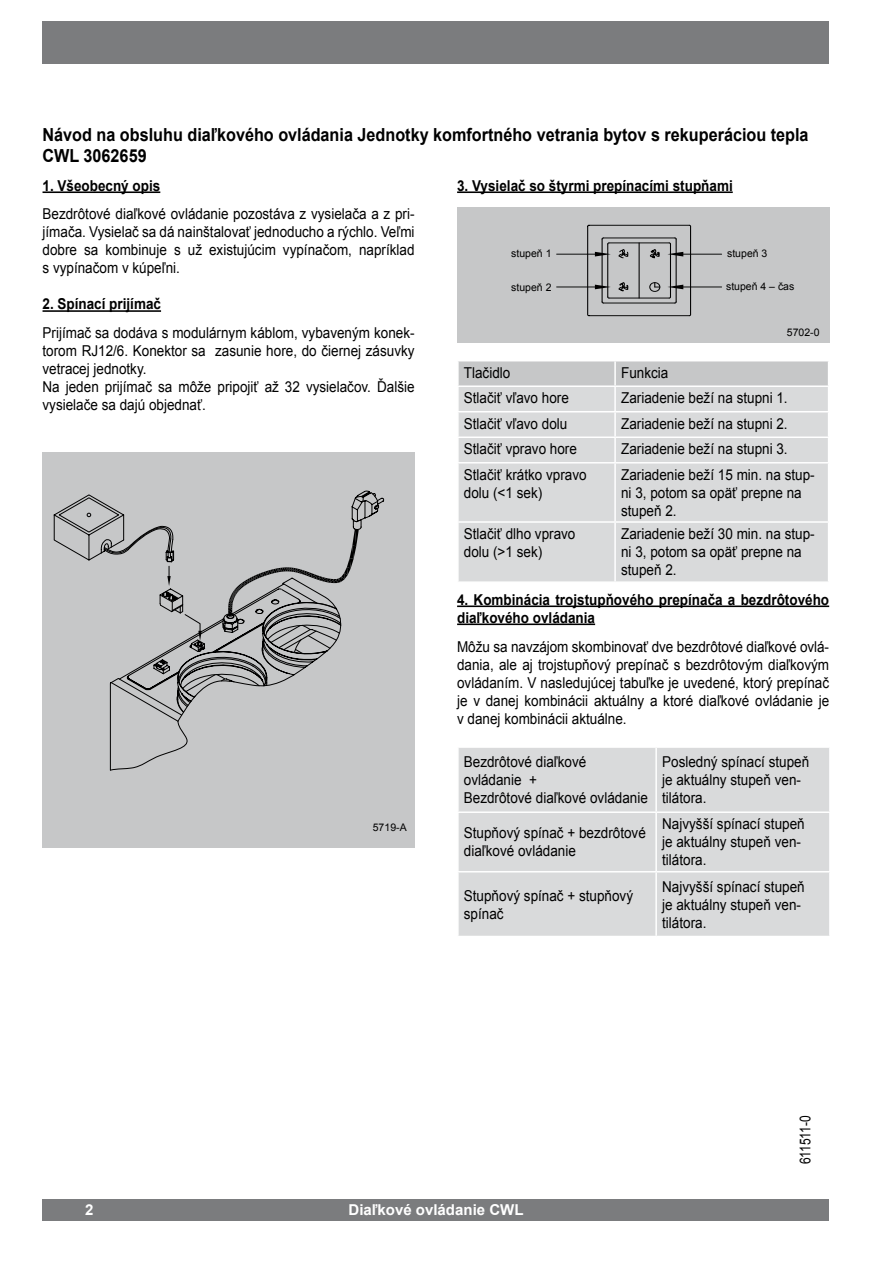
<style>
.page{position:relative;width:893px;height:1263px;background:#fff}
.page>*{position:absolute;margin:0;border:0;box-sizing:border-box;transform-origin:0 0}
.t1{font:700 18px/21.6px "Arial";color:#000;scale:.9 1}
.t2{font:15px/18px "Arial";color:#000;scale:.9 1}
.t3{font:700 15px/18px "Arial";color:#000;scale:.9 1}
.t4{font:700 15px "Arial";color:#fff}
.t5{font:15px "Arial";color:#000;scale:.8 1}
.t6{font:10.5px "Arial";color:#000}
</style>
<div class="page">
<div style="left:43px;top:1199px;width:786px;height:21px;background:#7b7c7e"></div>
<div style="left:43px;top:21px;width:786px;height:43px;background:#7b7c7e"></div>
<hr style="left:43px;top:191px;width:117px;height:2px;background:#000">
<hr style="left:43px;top:310px;width:118px;height:2px;background:#000">
<hr style="left:457px;top:191px;width:276px;height:2px;background:#000">
<hr style="left:457px;top:605px;width:372px;height:2px;background:#000">
<hr style="left:457px;top:623px;width:138px;height:2px;background:#000">
<div style="left:43px;top:452px;width:372px;height:396px;background:#c6c7c8"></div>
<div style="left:459px;top:463px;width:369px;height:118px;background:#d9dadb"></div>
<svg style="left:458px;top:361px;width:370px;height:101px;background:#d6d7d8"></svg>
<hr style="left:615px;top:436px;width:214px;height:2px;background:#fff">
<hr style="left:614px;top:463px;width:2px;height:58px;background:#fff">
<hr style="left:457px;top:521px;width:158px;height:2px;background:#fff">
<hr style="left:614px;top:523px;width:2px;height:58px;background:#fff">
<hr style="left:615px;top:521px;width:214px;height:2px;background:#fff">
<svg style="left:53px;top:491px;width:331px;height:280px"></svg>
<div style="left:457px;top:207px;width:372px;height:135px;background:#c6c7c8"></div>
<hr style="left:675px;top:254px;width:47px;height:1px;background:#000">
<hr style="left:675px;top:287px;width:47px;height:1px;background:#000">
<hr style="left:557px;top:287px;width:46px;height:1px;background:#000">
<hr style="left:557px;top:254px;width:46px;height:1px;background:#000">
<svg style="left:587px;top:225px;width:104px;height:91px"></svg>
<div style="left:459px;top:748px;width:370px;height:188px;background:#d9dadb"></div>
<hr style="left:655px;top:748px;width:2px;height:63px;background:#fff">
<hr style="left:457px;top:811px;width:199px;height:2px;background:#fff">
<hr style="left:655px;top:813px;width:2px;height:58px;background:#fff">
<hr style="left:656px;top:811px;width:175px;height:2px;background:#fff">
<hr style="left:457px;top:871px;width:199px;height:1px;background:#fff">
<hr style="left:655px;top:872px;width:2px;height:64px;background:#fff">
<hr style="left:656px;top:871px;width:175px;height:1px;background:#fff">
<p class="t1" style="left:43px;top:124px;width:853px">Návod na obsluhu diaľkového ovládania Jednotky komfortného vetrania bytov s rekuperáciou tepla<br>CWL 3062659</p>
<p class="t3" style="left:43px;top:177px;width:132px">1. Všeobecný opis</p>
<p class="t2" style="left:43px;top:205px;width:415px;text-align:justify">Bezdrôtové diaľkové ovládanie pozostáva z vysielača a z pri&shy;jímača. Vysielač sa dá nainštalovať jednoducho a rýchlo. Veľmi dobre sa kombinuje s už existujúcim vypínačom, napríklad s vypínačom v kúpeľni.</p>
<p class="t3" style="left:43px;top:296px;width:133px">2. Spínací prijímač</p>
<p class="t2" style="left:43px;top:324px;width:415px">Prijímač sa dodáva s modulárnym káblom, vybaveným konek&shy;torom RJ12/6. Konektor sa zasunie hore, do čiernej zásuvky vetracej jednotky.<br>Na jeden prijímač sa môže pripojiť až 32 vysielačov. Ďalšie vysielače sa dajú objednať.</p>
<p class="t6" style="left:373px;top:820px;width:35px">5719-A</p>
<p class="t3" style="left:457px;top:177px;width:308px">3. Vysielač so štyrmi prepínacími stupňami</p>
<p class="t6" style="left:511px;top:246px;width:42px">stupeň 1</p>
<p class="t6" style="left:727px;top:247px;width:42px">stupeň 3</p>
<p class="t6" style="left:511px;top:281px;width:42px">stupeň 2</p>
<p class="t6" style="left:726px;top:279px;width:70px">stupeň 4 – čas</p>
<p class="t6" style="left:787px;top:325px;width:34px">5702-0</p>
<p class="t2" style="left:464px;top:363px;width:53px">Tlačidlo</p>
<p class="t2" style="left:621px;top:363px;width:54px">Funkcia</p>
<p class="t2" style="left:464px;top:389px;width:118px">Stlačiť vľavo hore</p>
<p class="t2" style="left:621px;top:389px;width:187px">Zariadenie beží na stupni 1.</p>
<p class="t2" style="left:464px;top:415px;width:117px">Stlačiť vľavo dolu</p>
<p class="t2" style="left:621px;top:415px;width:187px">Zariadenie beží na stupni 2.</p>
<p class="t2" style="left:464px;top:440px;width:127px">Stlačiť vpravo hore</p>
<p class="t2" style="left:621px;top:440px;width:187px">Zariadenie beží na stupni 3.</p>
<p class="t2" style="left:464px;top:466px;width:138px">Stlačiť krátko vpravo dolu (&lt;1 sek)</p>
<p class="t2" style="left:621px;top:466px;width:217px">Zariadenie beží 15 min. na stup&shy;ni 3, potom sa opäť prepne na stupeň 2.</p>
<p class="t2" style="left:464px;top:525px;width:126px">Stlačiť dlho vpravo dolu (&gt;1 sek)</p>
<p class="t2" style="left:621px;top:525px;width:217px">Zariadenie beží 30 min. na stup&shy;ni 3, potom sa opäť prepne na stupeň 2.</p>
<p class="t3" style="left:457px;top:591px;width:415px">4. Kombinácia trojstupňového prepínača a bezdrôtového diaľkového ovládania</p>
<p class="t2" style="left:457px;top:637px;width:415px;text-align:justify">Môžu sa navzájom skombinovať dve bezdrôtové diaľkové ovlá&shy;dania, ale aj trojstupňový prepínač s bezdrôtovým diaľkovým ovládaním. V nasledujúcej tabuľke je uvedené, ktorý prepínač je v danej kombinácii aktuálny a ktoré diaľkové ovládanie je v danej kombinácii aktuálne.</p>
<p class="t2" style="left:464px;top:753px;width:206px">Bezdrôtové diaľkové<br>ovládanie +<br>Bezdrôtové diaľkové ovládanie</p>
<p class="t2" style="left:662px;top:753px;width:165px">Posledný spínací stupeň je aktuálny stupeň ven&shy;tilátora.</p>
<p class="t2" style="left:464px;top:824px;width:204px">Stupňový spínač + bezdrôtové diaľkové ovládanie</p>
<p class="t2" style="left:662px;top:815px;width:160px">Najvyšší spínací stupeň je aktuálny stupeň ven&shy;tilátora.</p>
<p class="t2" style="left:464px;top:886px;width:190px">Stupňový spínač + stupňový spínač</p>
<p class="t2" style="left:662px;top:877px;width:160px">Najvyšší spínací stupeň je aktuálny stupeň ven&shy;tilátora.</p>
<p class="t5" style="left:795px;top:1164px;width:63px;rotate:-90deg">611511-0</p>
<p class="t4" style="left:85px;top:1200px;width:10px">2</p>
<p class="t4" style="left:348px;top:1200px;width:176px">Diaľkové ovládanie CWL</p>
</div>
